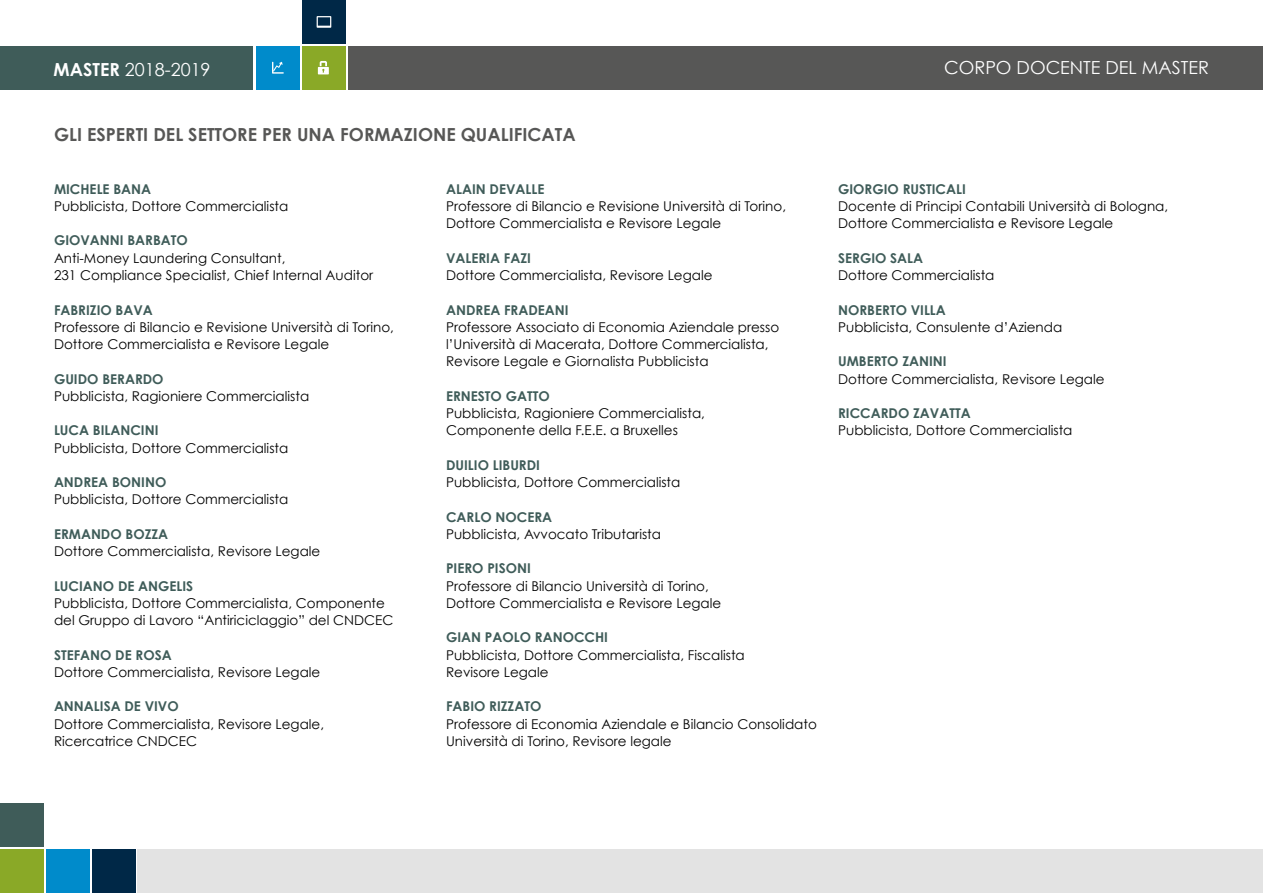
<style>
.page{position:relative;width:1263px;height:893px;background:#fff}
.page>*{position:absolute;margin:0;border:0;box-sizing:border-box;transform-origin:0 0}
.t1{font:700 18px "Century Gothic";color:#575756}
.t2{font:18px "Century Gothic";color:#fff}
.t3{font:13.5px/17.2px "Century Gothic";color:#000}
.t4{font:700 13.5px "Century Gothic";color:#3f5c59}
.s1{font-weight:700}
</style>
<div class="page">
<div style="left:348px;top:46px;width:915px;height:44px;background:#575756"></div>
<div style="left:0;top:46px;width:253px;height:44px;background:#3f5c59"></div>
<div style="left:302px;top:46px;width:44px;height:44px;background:#8aa927"></div>
<div style="left:302px;top:0;width:44px;height:44px;background:#002847"></div>
<div style="left:256px;top:46px;width:44px;height:44px;background:#008bcb"></div>
<svg style="left:318px;top:61px;width:11px;height:13px"></svg>
<svg style="left:317px;top:16px;width:14px;height:12px"></svg>
<svg style="left:272px;top:62px;width:12px;height:12px"></svg>
<div style="left:0;top:803px;width:44px;height:44px;background:#3f5c59"></div>
<div style="left:0;top:849px;width:44px;height:44px;background:#8aa927"></div>
<div style="left:92px;top:849px;width:44px;height:44px;background:#002847"></div>
<div style="left:138px;top:849px;width:1125px;height:44px;background:#e3e3e3"></div>
<div style="left:46px;top:849px;width:44px;height:44px;background:#008bcb"></div>
<h1 class="t2" style="left:54px;top:59px;width:158px"><span class="s1">MASTER</span> 2018-2019</h1>
<h1 class="t2" style="left:944px;top:57px;width:266px">CORPO DOCENTE DEL MASTER</h1>
<h1 class="t1" style="left:54px;top:123px;width:523px">GLI ESPERTI DEL SETTORE PER UNA FORMAZIONE QUALIFICATA</h1>
<p class="t4" style="left:54px;top:180px;width:99px">MICHELE BANA</p>
<p class="t3" style="left:54px;top:197px;width:236px">Pubblicista, Dottore Commercialista</p>
<p class="t4" style="left:54px;top:232px;width:135px">GIOVANNI BARBATO</p>
<p class="t3" style="left:54px;top:249px;width:321px">Anti-Money Laundering Consultant,<br>231 Compliance Specialist, Chief Internal Auditor</p>
<p class="t4" style="left:54px;top:301px;width:100px">FABRIZIO BAVA</p>
<p class="t3" style="left:54px;top:318px;width:341px">Professore di Bilancio e Revisione Università di Torino,<br>Dottore Commercialista e Revisore Legale</p>
<p class="t4" style="left:54px;top:370px;width:111px">GUIDO BERARDO</p>
<p class="t3" style="left:54px;top:387px;width:257px">Pubblicista, Ragioniere Commercialista</p>
<p class="t4" style="left:54px;top:422px;width:106px">LUCA BILANCINI</p>
<p class="t3" style="left:54px;top:439px;width:236px">Pubblicista, Dottore Commercialista</p>
<p class="t4" style="left:54px;top:474px;width:114px">ANDREA BONINO</p>
<p class="t3" style="left:54px;top:491px;width:236px">Pubblicista, Dottore Commercialista</p>
<p class="t4" style="left:54px;top:525px;width:116px">ERMANDO BOZZA</p>
<p class="t3" style="left:54px;top:542px;width:268px">Dottore Commercialista, Revisore Legale</p>
<p class="t4" style="left:54px;top:577px;width:141px">LUCIANO DE ANGELIS</p>
<p class="t3" style="left:54px;top:594px;width:341px">Pubblicista, Dottore Commercialista, Componente del Gruppo di Lavoro “Antiriciclaggio” del CNDCEC</p>
<p class="t4" style="left:54px;top:646px;width:119px">STEFANO DE ROSA</p>
<p class="t3" style="left:54px;top:663px;width:268px">Dottore Commercialista, Revisore Legale</p>
<p class="t4" style="left:54px;top:698px;width:126px">ANNALISA DE VIVO</p>
<p class="t3" style="left:54px;top:715px;width:272px">Dottore Commercialista, Revisore Legale,<br>Ricercatrice CNDCEC</p>
<p class="t4" style="left:446px;top:180px;width:100px">ALAIN DEVALLE</p>
<p class="t3" style="left:446px;top:197px;width:341px">Professore di Bilancio e Revisione Università di Torino,<br>Dottore Commercialista e Revisore Legale</p>
<p class="t4" style="left:446px;top:249px;width:86px">VALERIA FAZI</p>
<p class="t3" style="left:446px;top:266px;width:268px">Dottore Commercialista, Revisore Legale</p>
<p class="t4" style="left:446px;top:301px;width:124px">ANDREA FRADEANI</p>
<p class="t3" style="left:446px;top:318px;width:335px">Professore Associato di Economia Aziendale presso l’Università di Macerata, Dottore Commercialista,<br>Revisore Legale e Giornalista Pubblicista</p>
<p class="t4" style="left:446px;top:387px;width:105px">ERNESTO GATTO</p>
<p class="t3" style="left:446px;top:404px;width:260px">Pubblicista, Ragioniere Commercialista,<br>Componente della F.E.E. a Bruxelles</p>
<p class="t4" style="left:446px;top:456px;width:95px">DUILIO LIBURDI</p>
<p class="t3" style="left:446px;top:473px;width:236px">Pubblicista, Dottore Commercialista</p>
<p class="t4" style="left:446px;top:508px;width:108px">CARLO NOCERA</p>
<p class="t3" style="left:446px;top:525px;width:216px">Pubblicista, Avvocato Tributarista</p>
<p class="t4" style="left:446px;top:560px;width:86px">PIERO PISONI</p>
<p class="t3" style="left:446px;top:577px;width:277px">Professore di Bilancio Università di Torino,<br>Dottore Commercialista e Revisore Legale</p>
<p class="t4" style="left:446px;top:629px;width:163px">GIAN PAOLO RANOCCHI</p>
<p class="t3" style="left:446px;top:646px;width:300px">Pubblicista, Dottore Commercialista, Fiscalista<br>Revisore Legale</p>
<p class="t4" style="left:446px;top:698px;width:97px">FABIO RIZZATO</p>
<p class="t3" style="left:446px;top:715px;width:372px">Professore di Economia Aziendale e Bilancio Consolidato<br>Università di Torino, Revisore legale</p>
<p class="t4" style="left:838px;top:181px;width:129px">GIORGIO RUSTICALI</p>
<p class="t3" style="left:838px;top:197px;width:332px">Docente di Principi Contabili Università di Bologna,<br>Dottore Commercialista e Revisore Legale</p>
<p class="t4" style="left:838px;top:250px;width:87px">SERGIO SALA</p>
<p class="t3" style="left:838px;top:266px;width:158px">Dottore Commercialista</p>
<p class="t4" style="left:838px;top:301px;width:109px">NORBERTO VILLA</p>
<p class="t3" style="left:838px;top:318px;width:226px">Pubblicista, Consulente d’Azienda</p>
<p class="t4" style="left:838px;top:353px;width:110px">UMBERTO ZANINI</p>
<p class="t3" style="left:838px;top:370px;width:268px">Dottore Commercialista, Revisore Legale</p>
<p class="t4" style="left:838px;top:405px;width:134px">RICCARDO ZAVATTA</p>
<p class="t3" style="left:838px;top:422px;width:236px">Pubblicista, Dottore Commercialista</p>
</div>
